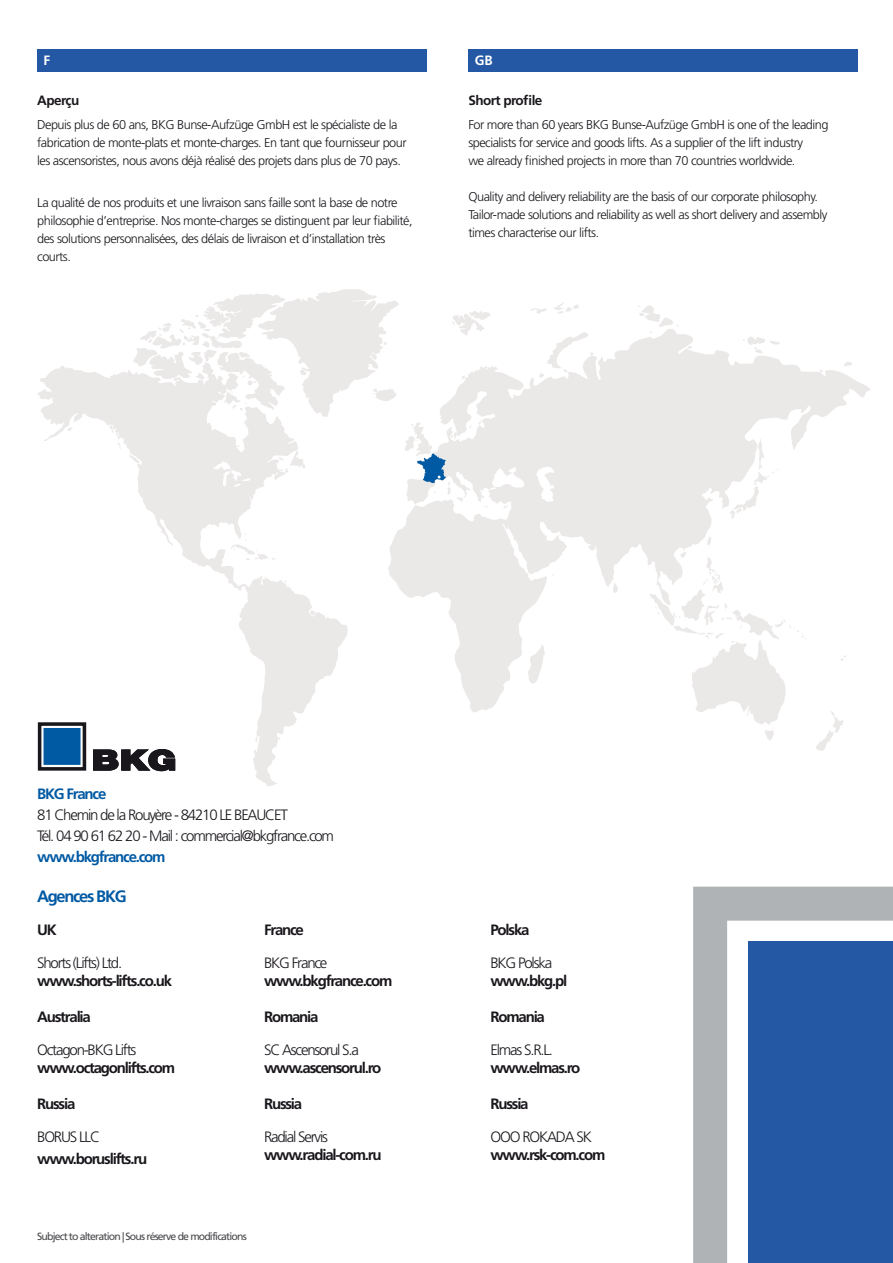
<style>
.page{position:relative;width:893px;height:1263px;background:#fff}
.page>*{position:absolute;margin:0;border:0;box-sizing:border-box;transform-origin:0 0}
.t1{font:700 16.5px "Frutiger LT Std";letter-spacing:-.08em;color:#0059a3}
.t2{font:700 15px "Frutiger LT Std";letter-spacing:-.08em;color:#1a171c}
.t3{font:300 15px/21px "Frutiger LT Std";letter-spacing:-.08em;color:#1a171c}
.t4{font:700 15px "Frutiger LT Std";letter-spacing:-.08em;color:#0059a3}
.t5{font:700 13.5px "Frutiger LT Std";letter-spacing:-.04em;color:#1a171c}
.t6{font:700 13.5px "Frutiger LT Std";color:#fff}
.t7{font:300 12.75px/18px "Frutiger LT Std";letter-spacing:-.04em;color:#1a171c}
.t8{font:10.5px "Frutiger LT Std";letter-spacing:-.08em;color:#4a484c}
</style>
<div class="page">
<svg style="left:693px;top:887px;width:200px;height:376px;background:#6485b4"></svg>
<svg style="left:816px;top:712px;width:28px;height:39px"></svg>
<svg style="left:746px;top:712px;width:33px;height:28px"></svg>
<svg style="left:388px;top:333px;width:483px;height:379px"></svg>
<svg style="left:844px;top:362px;width:8px;height:4px"></svg>
<svg style="left:688px;top:346px;width:4px;height:3px"></svg>
<svg style="left:638px;top:305px;width:40px;height:28px"></svg>
<svg style="left:531px;top:308px;width:16px;height:6px"></svg>
<svg style="left:554px;top:303px;width:25px;height:11px"></svg>
<svg style="left:451px;top:311px;width:40px;height:25px"></svg>
<svg style="left:37px;top:366px;width:311px;height:420px"></svg>
<svg style="left:230px;top:533px;width:45px;height:27px"></svg>
<svg style="left:133px;top:289px;width:266px;height:128px"></svg>
<svg style="left:129px;top:455px;width:11px;height:8px"></svg>
<svg style="left:110px;top:425px;width:12px;height:24px"></svg>
<svg style="left:68px;top:427px;width:4px;height:4px"></svg>
<svg style="left:478px;top:420px;width:3px;height:5px"></svg>
<svg style="left:503px;top:505px;width:5px;height:3px"></svg>
<svg style="left:539px;top:332px;width:55px;height:45px"></svg>
<svg style="left:743px;top:337px;width:37px;height:16px"></svg>
<svg style="left:278px;top:451px;width:27px;height:22px"></svg>
<svg style="left:405px;top:423px;width:58px;height:79px"></svg>
<svg style="left:93px;top:748px;width:82px;height:23px"></svg>
<div style="left:38px;top:722px;width:48px;height:49px;border:4px solid #1a171c"></div>
<div style="left:44px;top:728px;width:36px;height:37px;background:#0059a3;border:1px solid #0059a3"></div>
<div style="left:468px;top:49px;width:390px;height:22px;background:#2458a4"></div>
<div style="left:37px;top:49px;width:390px;height:22px;background:#2458a4"></div>
<p class="t6" style="left:44px;top:53px;width:8px">F</p>
<p class="t6" style="left:475px;top:53px;width:19px">GB</p>
<p class="t5" style="left:37px;top:92px;width:44px">Aperçu</p>
<p class="t7" style="left:37px;top:116px;width:371px">Depuis plus de 60 ans, BKG Bunse-Aufzüge GmbH est le spécialiste de la fabrication de monte-plats et monte-charges. En tant que fournisseur pour les ascensoristes, nous avons déjà réalisé des projets dans plus de 70 pays.</p>
<p class="t7" style="left:37px;top:194px;width:377px">La qualité de nos produits et une livraison sans faille sont la base de notre philosophie d’entreprise. Nos monte-charges se distinguent par leur fiabilité, des solutions personnalisées, des délais de livraison et d’installation très courts.</p>
<p class="t5" style="left:468px;top:92px;width:76px">Short profile</p>
<p class="t7" style="left:468px;top:116px;width:362px">For more than 60 years BKG Bunse-Aufzüge GmbH is one of the leading specialists for service and goods lifts. As a supplier of the lift industry<br>we already finished projects in more than 70 countries worldwide.</p>
<p class="t7" style="left:468px;top:188px;width:360px">Quality and delivery reliability are the basis of our corporate philosophy.<br>Tailor-made solutions and reliability as well as short delivery and assembly times characterise our lifts.</p>
<p class="t4" style="left:37px;top:785px;width:71px">BKG France</p>
<p class="t3" style="left:37px;top:805px;width:298px">81 Chemin de la Rouyère - 84210 LE BEAUCET<br>Tél. 04 90 61 62 20 - Mail : commercial@bkgfrance.com</p>
<p class="t4" style="left:37px;top:848px;width:130px">www.bkgfrance.com</p>
<p class="t1" style="left:37px;top:886px;width:91px">Agences BKG</p>
<p class="t2" style="left:37px;top:921px;width:21px">UK</p>
<p class="t3" style="left:37px;top:952px;width:87px">Shorts (Lifts) Ltd.</p>
<p class="t2" style="left:37px;top:972px;width:136px">www.shorts-lifts.co.uk</p>
<p class="t2" style="left:37px;top:1008px;width:55px">Australia</p>
<p class="t3" style="left:37px;top:1039px;width:101px">Octagon-BKG Lifts</p>
<p class="t2" style="left:37px;top:1059px;width:140px">www.octagonlifts.com</p>
<p class="t2" style="left:37px;top:1095px;width:40px">Russia</p>
<p class="t3" style="left:37px;top:1126px;width:64px">BORUS LLC</p>
<p class="t2" style="left:37px;top:1149px;width:111px">www.boruslifts.ru</p>
<p class="t2" style="left:264px;top:921px;width:41px">France</p>
<p class="t3" style="left:264px;top:952px;width:65px">BKG France</p>
<p class="t2" style="left:264px;top:972px;width:130px">www.bkgfrance.com</p>
<p class="t2" style="left:264px;top:1008px;width:56px">Romania</p>
<p class="t3" style="left:264px;top:1039px;width:96px">SC Ascensorul S.a</p>
<p class="t2" style="left:264px;top:1059px;width:119px">www.ascensorul.ro</p>
<p class="t2" style="left:264px;top:1095px;width:40px">Russia</p>
<p class="t3" style="left:264px;top:1126px;width:65px">Radial Servis</p>
<p class="t2" style="left:264px;top:1146px;width:119px">www.radial-com.ru</p>
<p class="t8" style="left:37px;top:1230px;width:211px">Subject to alteration | Sous réserve de modifications</p>
<p class="t2" style="left:490px;top:921px;width:41px">Polska</p>
<p class="t3" style="left:490px;top:952px;width:63px">BKG Polska</p>
<p class="t2" style="left:490px;top:972px;width:78px">www.bkg.pl</p>
<p class="t2" style="left:490px;top:1008px;width:56px">Romania</p>
<p class="t3" style="left:490px;top:1039px;width:64px">Elmas S.R.L.</p>
<p class="t2" style="left:490px;top:1059px;width:91px">www.elmas.ro</p>
<p class="t2" style="left:490px;top:1095px;width:40px">Russia</p>
<p class="t3" style="left:490px;top:1126px;width:103px">OOO ROKADA SK</p>
<p class="t2" style="left:490px;top:1146px;width:116px">www.rsk-com.com</p>
</div>
